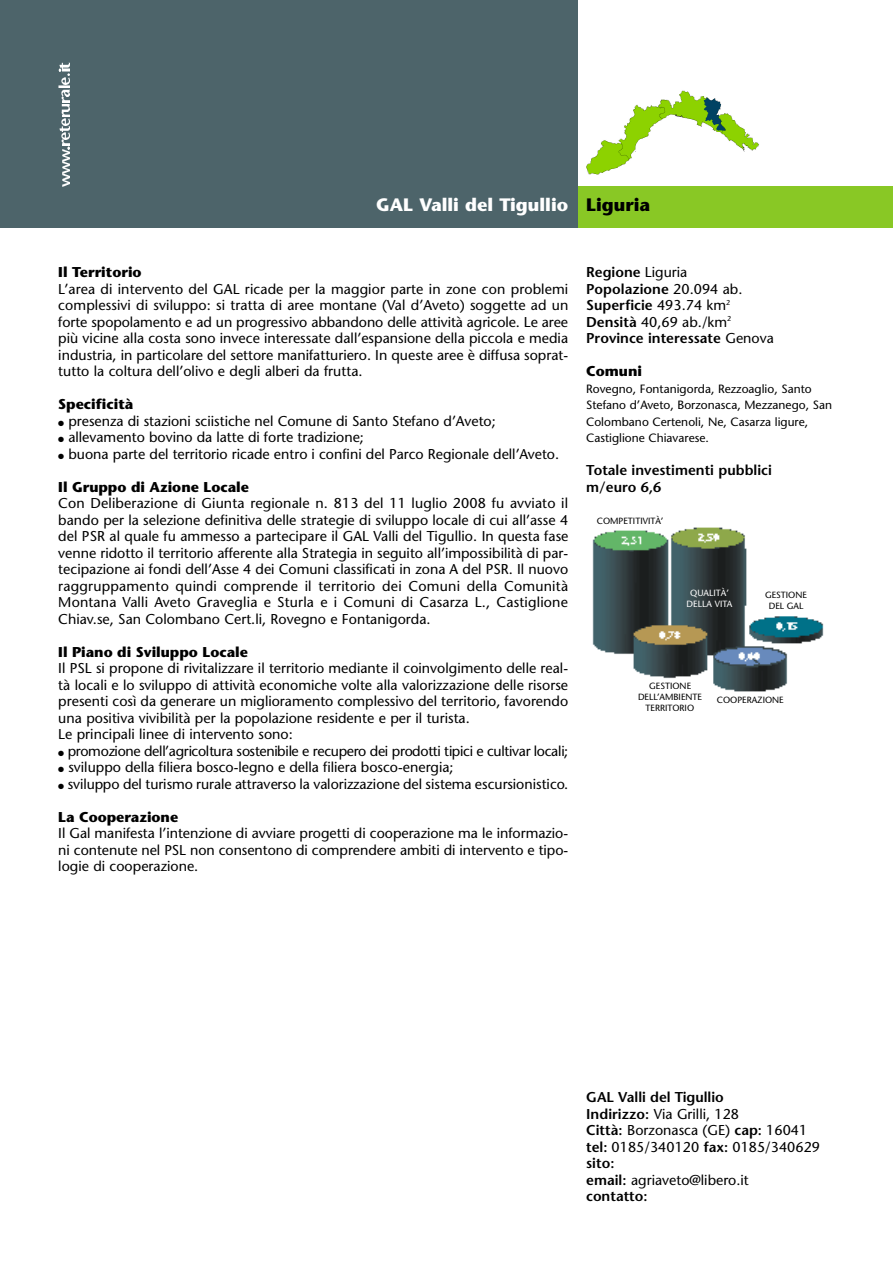
<style>
.page{position:relative;width:893px;height:1263px;background:#fff}
.page>*{position:absolute;margin:0;border:0;box-sizing:border-box;transform-origin:0 0}
.t1{font:700 18px "Stone Sans";color:#fff}
.t2{font:14.25px/16.5px "Stone Sans";color:#000;text-align:justify}
.t3{font:600 14.25px/16.5px "Stone Sans";color:#000}
.t4{font:700 14.25px "Stone Sans";color:#000}
.t5{font:14.25px "Stone Sans";letter-spacing:-.02em;color:#000}
.t6{font:12px/16.5px "Stone Sans";color:#000}
.t7{font:9px/10.8px "Stone Sans";color:#000;text-align:center}
.t8{font:9px/10.8px "Stone Sans";color:#fff;text-align:center}
.s1{color:#000}
.s2{font-weight:400}
.s3{font-weight:600}
</style>
<div class="page">
<div style="left:576px;top:186px;width:316px;height:42px;background:#89c825"></div>
<div style="left:0;top:0;width:578px;height:228px;background:#4d646a"></div>
<svg style="left:58px;top:63px;width:12px;height:123px"></svg>
<img style="left:586px;top:90px;width:173px;height:85px">
<img style="left:592px;top:527px;width:232px;height:165px">
<p class="t1" style="left:376px;top:198px;width:275px">GAL Valli del Tigullio <span class="s1">Liguria</span></p>
<p class="t4" style="left:58px;top:267px;width:85px">Il Territorio</p>
<p class="t2" style="left:58px;top:282px;width:511px">L’area di intervento del GAL ricade per la maggior parte in zone con problemi complessivi di sviluppo: si tratta di aree montane (Val d’Aveto) soggette ad un forte spopolamento e ad un progressivo abbandono delle attività agricole. Le aree più vicine alla costa sono invece interessate dall’espansione della piccola e media industria, in particolare del settore manifatturiero. In queste aree è diffusa soprat&shy;tutto la coltura dell’olivo e degli alberi da frutta.</p>
<p class="t4" style="left:58px;top:399px;width:77px">Specificità</p>
<p class="t2" style="left:58px;top:414px;width:439px">● presenza di stazioni sciistiche nel Comune di Santo Stefano d’Aveto;</p>
<p class="t2" style="left:58px;top:430px;width:307px">● allevamento bovino da latte di forte tradizione;</p>
<p class="t2" style="left:58px;top:447px;width:502px">● buona parte del territorio ricade entro i confini del Parco Regionale dell’Aveto.</p>
<p class="t4" style="left:58px;top:481px;width:192px">Il Gruppo di Azione Locale</p>
<p class="t2" style="left:58px;top:497px;width:512px">Con Deliberazione di Giunta regionale n. 813 del 11 luglio 2008 fu avviato il bando per la selezione definitiva delle strategie di sviluppo locale di cui all’asse 4 del PSR al quale fu ammesso a partecipare il GAL Valli del Tigullio. In questa fase venne ridotto il territorio afferente alla Strategia in seguito all’impossibilità di par&shy;tecipazione ai fondi dell’Asse 4 dei Comuni classificati in zona A del PSR. Il nuovo raggruppamento quindi comprende il territorio dei Comuni della Comunità Montana Valli Aveto Graveglia e Sturla e i Comuni di Casarza L., Castiglione Chiav.se, San Colombano Cert.li, Rovegno e Fontanigorda.</p>
<p class="t4" style="left:58px;top:646px;width:191px">Il Piano di Sviluppo Locale</p>
<p class="t2" style="left:58px;top:661px;width:511px;text-align:left">Il PSL si propone di rivitalizzare il territorio mediante il coinvolgimento delle real&shy;tà locali e lo sviluppo di attività economiche volte alla valorizzazione delle risorse presenti così da generare un miglioramento complessivo del territorio, favorendo una positiva vivibilità per la popolazione residente e per il turista.<br>Le principali linee di intervento sono:</p>
<p class="t5" style="left:58px;top:745px;width:511px">● promozione dell’agricoltura sostenibile e recupero dei prodotti tipici e cultivar locali;</p>
<p class="t2" style="left:58px;top:760px;width:397px">● sviluppo della filiera bosco-legno e della filiera bosco-energia;</p>
<p class="t2" style="left:58px;top:777px;width:511px">● sviluppo del turismo rurale attraverso la valorizzazione del sistema escursionistico.</p>
<p class="t4" style="left:58px;top:811px;width:121px">La Cooperazione</p>
<p class="t2" style="left:58px;top:826px;width:511px">Il Gal manifesta l’intenzione di avviare progetti di cooperazione ma le informazio&shy;ni contenute nel PSL non consentono di comprendere ambiti di intervento e tipo&shy;logie di cooperazione.</p>
<p class="t3" style="left:586px;top:265px;width:189px">Regione <span class="s2">Liguria<br></span>Popolazione <span class="s2">20.094 ab.<br></span>Superficie <span class="s2">493.74 km</span><sup>2<br></sup>Densità <span class="s2">40,69 ab./km</span><sup>2<br></sup>Province interessate <span class="s2">Genova</span></p>
<p class="t4" style="left:586px;top:366px;width:57px">Comuni</p>
<p class="t6" style="left:586px;top:382px;width:247px">Rovegno, Fontanigorda, Rezzoaglio, Santo Stefano d’Aveto, Borzonasca, Mezzanego, San Colombano Certenoli, Ne, Casarza ligure, Castiglione Chiavarese.</p>
<p class="t3" style="left:586px;top:463px;width:187px">Totale investimenti pubblici m/euro 6,6</p>
<p class="t7" style="left:597px;top:517px;width:68px">COMPETITIVITÀ’</p>
<p class="t8" style="left:687px;top:588px;width:47px">QUALITÀ’<br>DELLA VITA</p>
<p class="t7" style="left:765px;top:591px;width:43px">GESTIONE<br>DEL GAL</p>
<p class="t7" style="left:638px;top:681px;width:65px">GESTIONE<br>DELL’AMBIENTE<br>TERRITORIO</p>
<p class="t7" style="left:717px;top:695px;width:68px">COOPERAZIONE</p>
<p class="t2" style="left:586px;top:1091px;width:235px;text-align:left"><span class="s3">GAL Valli del Tigullio<br>Indirizzo:</span> Via Grilli, 128<br><span class="s3">Città:</span> Borzonasca (GE) <span class="s3">cap:</span> 16041 <span class="s3">tel:</span> 0185/340120 <span class="s3">fax:</span> 0185/340629 <span class="s3">sito:<br>email:</span> agriaveto@libero.it<br><span class="s3">contatto:</span></p>
</div>
